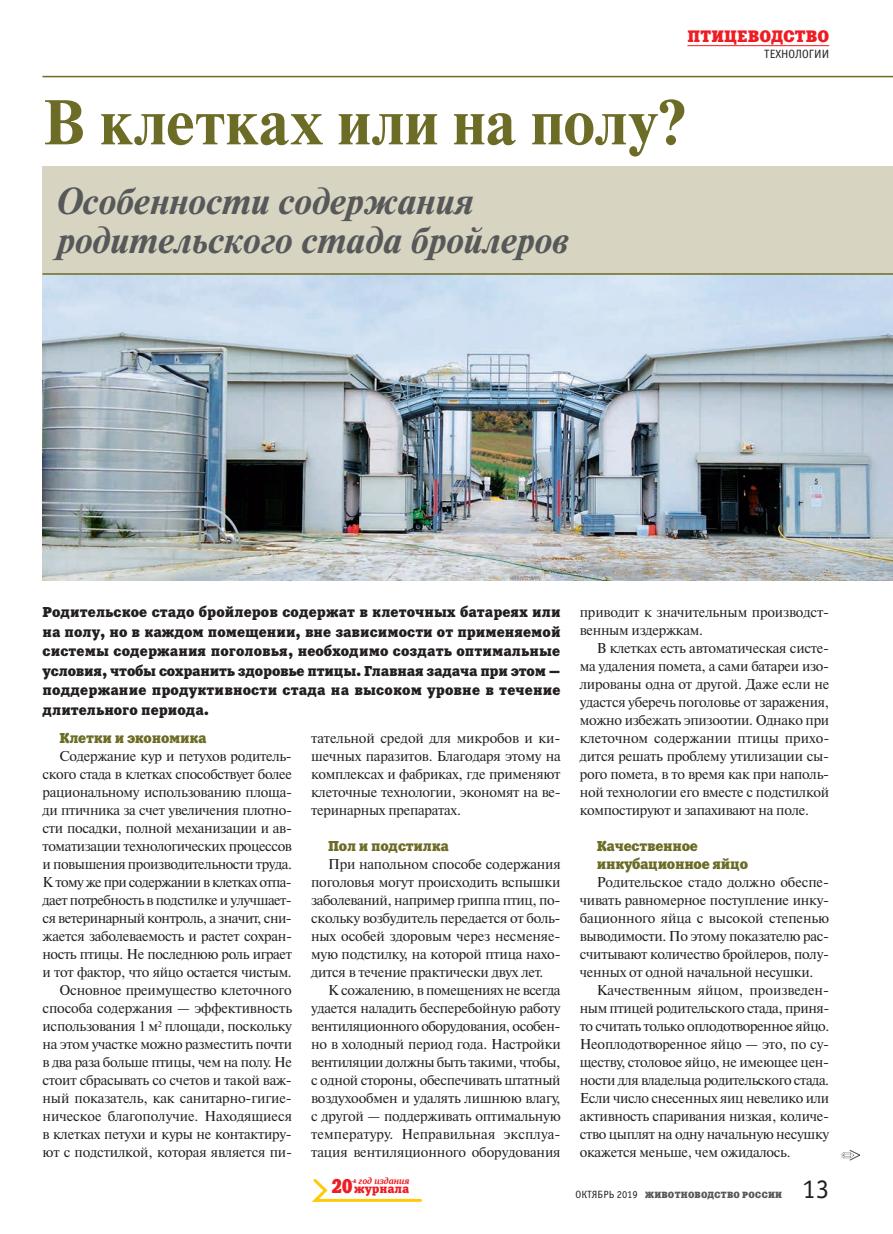
<style>
.page{position:relative;width:893px;height:1234px;background:#fff}
.page>*{position:absolute;margin:0;border:0;box-sizing:border-box;transform-origin:0 0}
.t1{font:700 63px "Newton C";letter-spacing:.015em;color:#6c6c27}
.t2{font:italic 700 37.5px/39px "Newton C";color:#57585a}
.t3{font:27px "Officina Sans C";color:#231f20}
.t4{font:19.8px "Xenia C";color:#ee1d23;scale:.83 1}
.t5{font:16.5px "Xenia C";letter-spacing:.01em;color:#ee1d23}
.t6{font:14.25px/18px "Newton C";letter-spacing:-.02em;color:#231f20;text-align:justify}
.t7{font:14.25px/19.5px "Xenia C";letter-spacing:.01em;color:#231f20;text-align:justify}
.t8{font:14.25px/18px "Xenia C";letter-spacing:-.02em;color:#6c6c27}
.t9{font:12px "Officina Sans C";color:#231f20}
.t10{font:12px "Xenia C";color:#ee1d23}
.t11{font:9px "Xenia C";letter-spacing:.025em;color:#57585a}
.t12{font:italic 700 9px "PT Serif";color:#ee1d23}
.s1{font-family:"Officina Sans C";font-size:10.5px;color:#231f20}
</style>
<div class="page">
<hr style="left:687px;top:45px;width:142px;height:1px;background:#ee1d23">
<svg style="left:311px;top:1179px;width:111px;height:23px"></svg>
<div style="left:43px;top:167px;width:850px;height:108px;background:#d7d4c1"></div>
<img style="left:43px;top:275px;width:850px;height:306px">
<hr style="left:43px;top:76px;width:850px;height:1px;background:#6c6c27">
<hr style="left:43px;top:273px;width:850px;height:2px;background:#6c6c27">
<svg style="left:842px;top:1150px;width:18px;height:10px"></svg>
<p class="t5" style="left:687px;top:26px;width:143px">ПТИЦЕВОДСТВО</p>
<p class="t9" style="left:764px;top:48px;width:67px">ТЕХНОЛОГИИ</p>
<h1 class="t1" style="left:43px;top:87px;width:647px">В клетках или на полу?</h1>
<h2 class="t2" style="left:58px;top:182px;width:513px">Особенности содержания родительского стада бройлеров</h2>
<p class="t7" style="left:43px;top:602px;width:520px">Родительское стадо бройлеров содержат в клеточных батареях или на полу, но в каждом помещении, вне зависимости от применяемой системы содержания поголовья, необходимо создать оптимальные условия, чтобы сохранить здоровье птицы. Главная задача при этом — поддержание продуктивности стада на высоком уровне в течение длительного периода.</p>
<p class="t8" style="left:60px;top:729px;width:148px">Клетки и экономика</p>
<p class="t6" style="left:43px;top:747px;width:251px;text-align:right">Содержание кур и петухов родитель&shy;ского стада в клетках способствует более рациональному использованию площа&shy;ди птичника за счет увеличения плотно&shy;сти посадки, полной механизации и ав&shy;томатизации технологических процессов и повышения производительности труда.<br>К тому же при содержании в клетках отпа&shy;дает потребность в подстилке и улучшает&shy;ся ветеринарный контроль, а значит, сни&shy;жается заболеваемость и растет сохран&shy;ность птицы. Не последнюю роль играет и тот фактор, что яйцо остается чистым.<br>Основное преимущество клеточного способа содержания — эффективность использования 1 м<sup>2</sup> площади, поскольку на этом участке можно разместить почти в два раза больше птицы, чем на полу. Не стоит сбрасывать со счетов и такой важ&shy;ный показатель, как санитарно-гигие&shy;ническое благополучие. Находящиеся в клетках петухи и куры не контактиру&shy;ют с подстилкой, которая является пи-</p>
<p class="t6" style="left:311px;top:729px;width:251px">тательной средой для микробов и ки&shy;шечных паразитов. Благодаря этому на комплексах и фабриках, где применяют клеточные технологии, экономят на ве&shy;теринарных препаратах.</p>
<p class="t8" style="left:328px;top:837px;width:122px">Пол и подстилка</p>
<p class="t6" style="left:311px;top:855px;width:251px;text-indent:17px">При напольном способе содержания поголовья могут происходить вспышки заболеваний, например гриппа птиц, по&shy;скольку возбудитель передается от боль&shy;ных особей здоровым через несменяе&shy;мую подстилку, на которой птица нахо&shy;дится в течение практически двух лет.</p>
<p class="t6" style="left:311px;top:981px;width:251px;text-indent:17px">К сожалению, в помещениях не всегда удается наладить бесперебойную работу вентиляционного оборудования, особен&shy;но в холодный период года. Настройки вентиляции должны быть такими, чтобы, с одной стороны, обеспечивать штатный воздухообмен и удалять лишнюю влагу, с другой — поддерживать оптимальную температуру. Неправильная эксплуа&shy;тация вентиляционного оборудования</p>
<p class="t12" style="left:351px;top:1174px;width:59px"><sup>-й</sup> год издания</p>
<p class="t10" style="left:354px;top:1181px;width:57px">журнала</p>
<h3 class="t4" style="left:332px;top:1173px;width:26px">20</h3>
<p class="t6" style="left:580px;top:603px;width:251px">приводит к значительным производст&shy;венным издержкам.</p>
<p class="t6" style="left:580px;top:639px;width:251px;text-indent:17px">В клетках есть автоматическая систе&shy;ма удаления помета, а сами батареи изо&shy;лированы одна от другой. Даже если не удастся уберечь поголовье от заражения, можно избежать эпизоотии. Однако при клеточном содержании птицы прихо&shy;дится решать проблему утилизации сы&shy;рого помета, в то время как при наполь&shy;ной технологии его вместе с подстилкой компостируют и запахивают на поле.</p>
<p class="t8" style="left:597px;top:836px;width:153px">Качественное инкубационное яйцо</p>
<p class="t6" style="left:580px;top:873px;width:251px;text-indent:17px">Родительское стадо должно обеспе&shy;чивать равномерное поступление инку&shy;бационного яйца с высокой степенью выводимости. По этому показателю рас&shy;считывают количество бройлеров, полу&shy;ченных от одной начальной несушки.</p>
<p class="t6" style="left:580px;top:981px;width:251px;text-indent:17px">Качественным яйцом, произведен&shy;ным птицей родительского стада, приня&shy;то считать только оплодотворенное яйцо.<br>Неоплодотворенное яйцо — это, по су&shy;ществу, столовое яйцо, не имеющее цен&shy;ности для владельца родительского стада.<br>Если число снесенных яиц невелико или активность спаривания низкая, количе&shy;ство цыплят на одну начальную несушку окажется меньше, чем ожидалось.</p>
<p class="t11" style="left:576px;top:1188px;width:208px"><span class="s1">ОКТЯБРЬ 2019</span> ЖИВОТНОВОДСТВО РОССИИ</p>
<h3 class="t3" style="left:802px;top:1174px;width:28px">13</h3>
</div>
